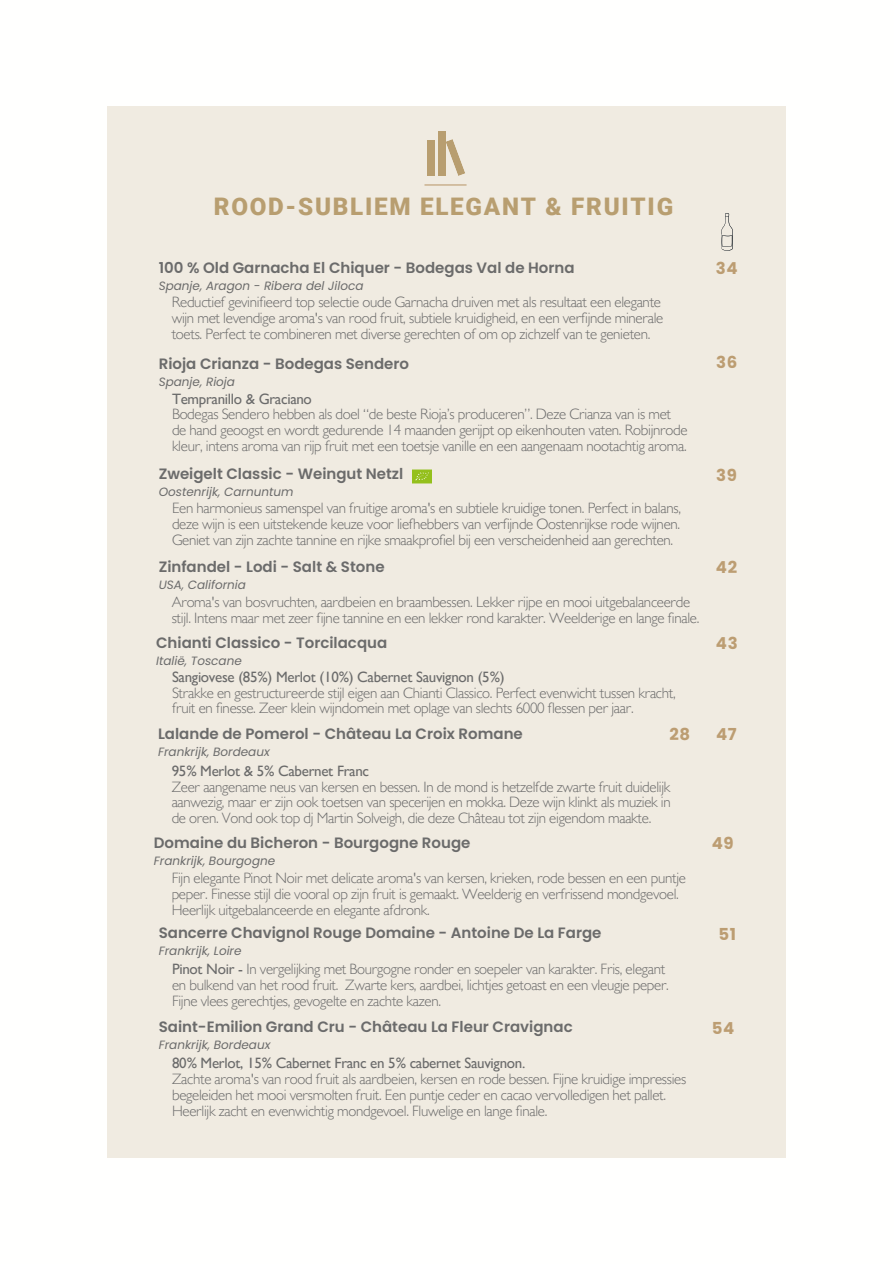
<style>
.page{position:relative;width:894px;height:1264px;background:#fff}
.page>*{position:absolute;margin:0;border:0;box-sizing:border-box;transform-origin:0 0}
.t1{font:900 24.15px "Roboto";letter-spacing:.07em;color:#b89e70}
.t2{font:700 16.5px "Poppins";letter-spacing:.04em;color:#bc9d72}
.t3{font:300 15px/15.8px "Gill Sans MT Std";letter-spacing:-.02em;color:#6b6b6b}
.t4{font:600 15px "Poppins";color:#6b6b6b}
.t5{font:500 15px "Gill Sans MT Std";letter-spacing:-.02em;color:#6b6b6b}
.t6{font:italic 12px "Poppins";color:#6b6b6b}
.s1{font-weight:500}
</style>
<div class="page">
<div style="left:107px;top:106px;width:678px;height:1051px;background:#f0ebe1"></div>
<hr style="left:424px;top:184px;width:42px;height:1px;background:#bc9d72">
<div style="left:427px;top:140px;width:8px;height:36px;background:#b89e70"></div>
<div style="left:438px;top:131px;width:7px;height:45px;background:#b89e70"></div>
<svg style="left:445px;top:139px;width:20px;height:37px"></svg>
<img style="left:412px;top:469px;width:19px;height:15px">
<svg style="left:721px;top:213px;width:11px;height:37px"></svg>
<p class="t1" style="left:214px;top:192px;width:460px">ROOD-SUBLIEM ELEGANT &amp; FRUITIG</p>
<p class="t4" style="left:159px;top:257px;width:417px">100 % Old Garnacha El Chiquer - Bodegas Val de Horna</p>
<p class="t6" style="left:159px;top:277px;width:206px">Spanje, Aragon - Ribera del Jiloca</p>
<p class="t3" style="left:172px;top:296px;width:491px">Reductief gevinifieerd top selectie oude Garnacha druiven met als resultaat een elegante</p>
<p class="t3" style="left:172px;top:312px;width:493px">wijn met levendige aroma's van rood fruit, subtiele kruidigheid, en een verfijnde minerale toets. Perfect te combineren met diverse gerechten of om op zichzelf van te genieten.</p>
<p class="t4" style="left:159px;top:353px;width:252px">Rioja Crianza - Bodegas Sendero</p>
<p class="t6" style="left:159px;top:373px;width:78px">Spanje, Rioja</p>
<p class="t5" style="left:172px;top:393px;width:141px">Tempranillo &amp; Graciano</p>
<p class="t3" style="left:172px;top:408px;width:500px">Bodegas Sendero hebben als doel “de beste Rioja’s produceren”. Deze Crianza van is met</p>
<p class="t3" style="left:172px;top:424px;width:517px">de hand geoogst en wordt gedurende 14 maanden gerijpt op eikenhouten vaten. Robijnrode kleur, intens aroma van rijp fruit met een toetsje vanille en een aangenaam nootachtig aroma.</p>
<p class="t4" style="left:159px;top:463px;width:246px">Zweigelt Classic - Weingut Netzl</p>
<p class="t6" style="left:159px;top:483px;width:136px">Oostenrijk, Carnuntum</p>
<p class="t3" style="left:172px;top:502px;width:510px;text-align:justify">Een harmonieus samenspel van fruitige aroma's en subtiele kruidige tonen. Perfect in balans, deze wijn is een uitstekende keuze voor liefhebbers van verfijnde Oostenrijkse rode wijnen.<br>Geniet van zijn zachte tannine en rijke smaakprofiel bij een verscheidenheid aan gerechten.</p>
<p class="t4" style="left:159px;top:556px;width:227px">Zinfandel - Lodi - Salt &amp; Stone</p>
<p class="t6" style="left:159px;top:576px;width:89px">USA, California</p>
<p class="t3" style="left:172px;top:596px;width:529px">Aroma's van bosvruchten, aardbeien en braambessen. Lekker rijpe en mooi uitgebalanceerde stijl. Intens maar met zeer fijne tannine en een lekker rond karakter. Weelderige en lange finale.</p>
<p class="t4" style="left:156px;top:632px;width:232px">Chianti Classico - Torcilacqua</p>
<p class="t6" style="left:156px;top:652px;width:87px">Italië, Toscane</p>
<p class="t5" style="left:172px;top:671px;width:334px">Sangiovese (85%) Merlot (10%) Cabernet Sauvignon (5%)</p>
<p class="t3" style="left:172px;top:687px;width:505px">Strakke en gestructureerde stijl eigen aan Chianti Classico. Perfect evenwicht tussen kracht, fruit en finesse. Zeer klein wijndomein met oplage van slechts 6000 flessen per jaar.</p>
<p class="t2" style="left:715px;top:256px;width:23px">34</p>
<p class="t2" style="left:716px;top:350px;width:23px">36</p>
<p class="t2" style="left:716px;top:463px;width:22px">39</p>
<p class="t2" style="left:715px;top:555px;width:23px">42</p>
<p class="t2" style="left:715px;top:631px;width:23px">43</p>
<p class="t4" style="left:158px;top:723px;width:366px">Lalande de Pomerol - Château La Croix Romane</p>
<p class="t6" style="left:158px;top:743px;width:113px">Frankrijk, Bordeaux</p>
<p class="t5" style="left:172px;top:765px;width:199px">95% Merlot &amp; 5% Cabernet Franc</p>
<p class="t3" style="left:172px;top:781px;width:500px;text-align:justify">Zeer aangename neus van kersen en bessen. In de mond is hetzelfde zwarte fruit duidelijk aanwezig, maar er zijn ook toetsen van specerijen en mokka. Deze wijn klinkt als muziek in de oren. Vond ook top dj Martin Solveigh, die deze Château tot zijn eigendom maakte.</p>
<p class="t2" style="left:669px;top:723px;width:22px">28</p>
<p class="t2" style="left:716px;top:723px;width:22px">47</p>
<p class="t4" style="left:154px;top:832px;width:318px">Domaine du Bicheron - Bourgogne Rouge</p>
<p class="t6" style="left:154px;top:852px;width:123px">Frankrijk, Bourgogne</p>
<p class="t3" style="left:172px;top:872px;width:515px">Fijn elegante Pinot Noir met delicate aroma's van kersen, krieken, rode bessen en een puntje peper. Finesse stijl die vooral op zijn fruit is gemaakt. Weelderig en verfrissend mondgevoel.<br>Heerlijk uitgebalanceerde en elegante afdronk.</p>
<p class="t4" style="left:159px;top:922px;width:444px">Sancerre Chavignol Rouge Domaine - Antoine De La Farge</p>
<p class="t6" style="left:159px;top:942px;width:84px">Frankrijk, Loire</p>
<p class="t3" style="left:172px;top:963px;width:494px"><span class="s1">Pinot Noir -</span> In vergelijking met Bourgogne ronder en soepeler van karakter. Fris, elegant</p>
<p class="t3" style="left:172px;top:979px;width:498px">en bulkend van het rood fruit. Zwarte kers, aardbei, lichtjes getoast en een vleugje peper.</p>
<p class="t3" style="left:172px;top:995px;width:270px">Fijne vlees gerechtjes, gevogelte en zachte kazen.</p>
<p class="t4" style="left:159px;top:1016px;width:415px">Saint-Emilion Grand Cru - Château La Fleur Cravignac</p>
<p class="t6" style="left:159px;top:1036px;width:113px">Frankrijk, Bordeaux</p>
<p class="t5" style="left:172px;top:1058px;width:355px">80% Merlot, 15% Cabernet Franc en 5% cabernet Sauvignon.</p>
<p class="t3" style="left:172px;top:1073px;width:515px">Zachte aroma's van rood fruit als aardbeien, kersen en rode bessen. Fijne kruidige impressies begeleiden het mooi versmolten fruit. Een puntje ceder en cacao vervolledigen het pallet.<br>Heerlijk zacht en evenwichtig mondgevoel. Fluwelige en lange finale.</p>
<p class="t2" style="left:711px;top:831px;width:23px">49</p>
<p class="t2" style="left:718px;top:922px;width:19px">51</p>
<p class="t2" style="left:711px;top:1016px;width:24px">54</p>
</div>
